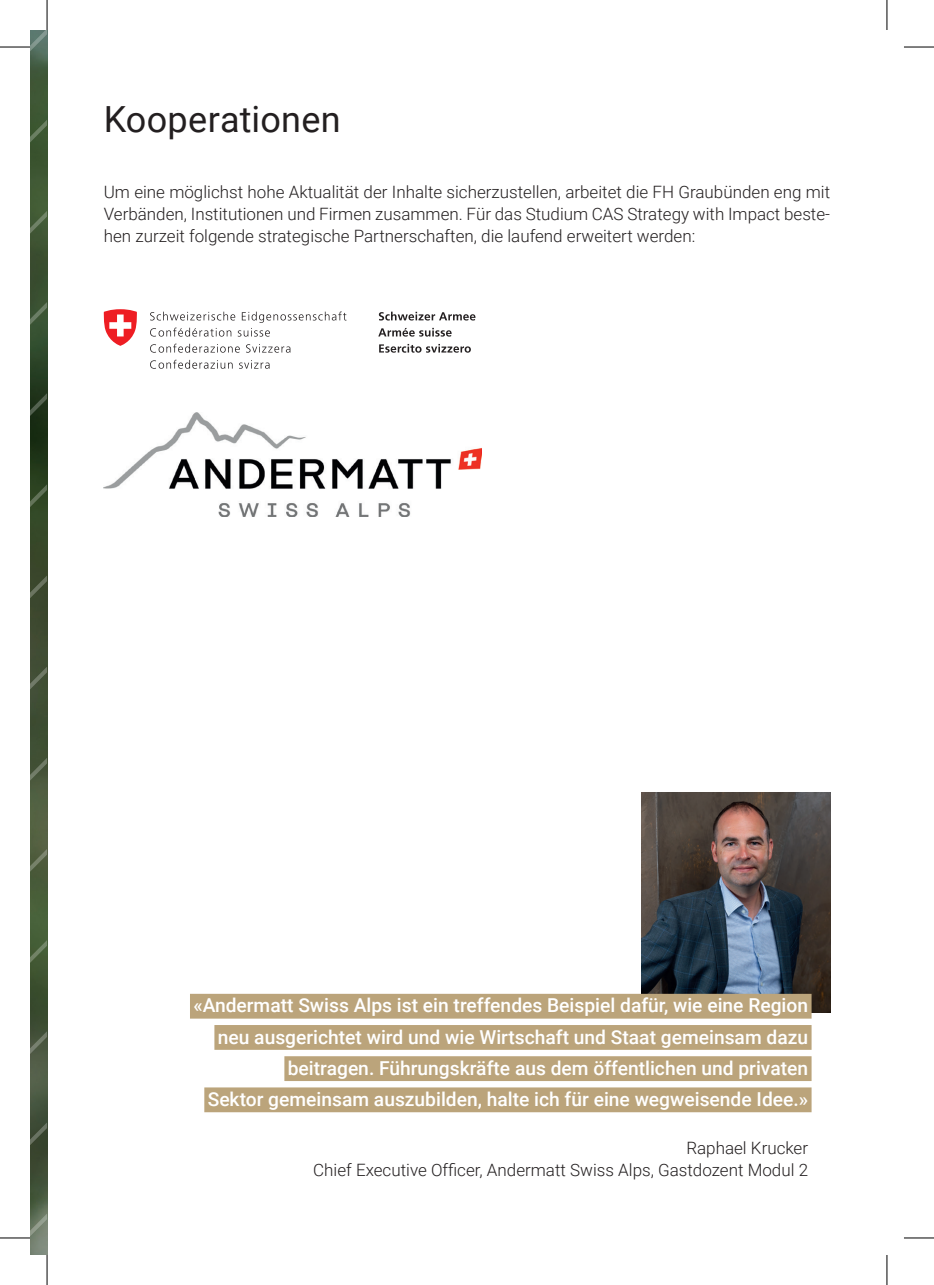
<style>
.page{position:relative;width:934px;height:1285px;background:#fff}
.page>*{position:absolute;margin:0;border:0;box-sizing:border-box;transform-origin:0 0}
.t1{font:36px "Roboto";letter-spacing:.01em;color:#231f20}
.t2{font:500 19.2px/31.2px "Roboto";color:#fff;text-align:right}
.t3{font:300 17px/22px "Roboto";color:#231f20;text-align:justify}
</style>
<div class="page">
<svg style="left:30px;top:30px;width:17px;height:1225px;background:#425438"></svg>
<img style="left:641px;top:792px;width:188px;height:220px">
<div style="left:190px;top:993px;width:621px;height:25px;background:#bba47b"></div>
<div style="left:214px;top:1025px;width:597px;height:24px;background:#bba47b"></div>
<div style="left:284px;top:1056px;width:527px;height:25px;background:#bba47b"></div>
<div style="left:204px;top:1087px;width:607px;height:25px;background:#bba47b"></div>
<svg style="left:379px;top:312px;width:96px;height:8px"></svg>
<svg style="left:378px;top:328px;width:73px;height:8px"></svg>
<svg style="left:379px;top:344px;width:91px;height:9px"></svg>
<svg style="left:150px;top:311px;width:196px;height:25px"></svg>
<svg style="left:150px;top:344px;width:90px;height:9px"></svg>
<svg style="left:246px;top:344px;width:44px;height:9px"></svg>
<svg style="left:150px;top:360px;width:82px;height:9px"></svg>
<svg style="left:239px;top:360px;width:30px;height:9px"></svg>
<svg style="left:104px;top:309px;width:33px;height:37px"></svg>
<img style="left:104px;top:412px;width:377px;height:104px">
<hr style="left:0;top:47px;width:30px;height:1px;background:#000">
<hr style="left:903px;top:47px;width:30px;height:1px;background:#000">
<hr style="left:0;top:1237px;width:30px;height:1px;background:#000">
<hr style="left:903px;top:1237px;width:30px;height:1px;background:#000">
<hr style="left:47px;top:0;width:1px;height:30px;background:#000">
<hr style="left:47px;top:1255px;width:1px;height:30px;background:#000">
<hr style="left:886px;top:0;width:1px;height:30px;background:#000">
<hr style="left:886px;top:1255px;width:1px;height:30px;background:#000">
<h1 class="t1" style="left:104px;top:94px;width:238px">Kooperationen</h1>
<p class="t3" style="left:104px;top:180px;width:727px">Um eine möglichst hohe Aktualität der Inhalte sicherzustellen, arbeitet die FH Graubünden eng mit Verbänden, Institutionen und Firmen zusammen. Für das Studium CAS Strategy with Impact beste&shy;hen zurzeit folgende strategische Partnerschaften, die laufend erweitert werden:</p>
<p class="t2" style="left:193px;top:989px;width:616px">«Andermatt Swiss Alps ist ein treffendes Beispiel dafür, wie eine Region neu ausgerichtet wird und wie Wirtschaft und Staat gemeinsam dazu beitragen. Führungskräfte aus dem öffentlichen und privaten<br>Sektor gemeinsam auszubilden, halte ich für eine wegweisende Idee.»</p>
<p class="t3" style="left:313px;top:1136px;width:496px;text-align:right">Raphael Krucker<br>Chief Executive Officer, Andermatt Swiss Alps, Gastdozent Modul 2</p>
</div>
